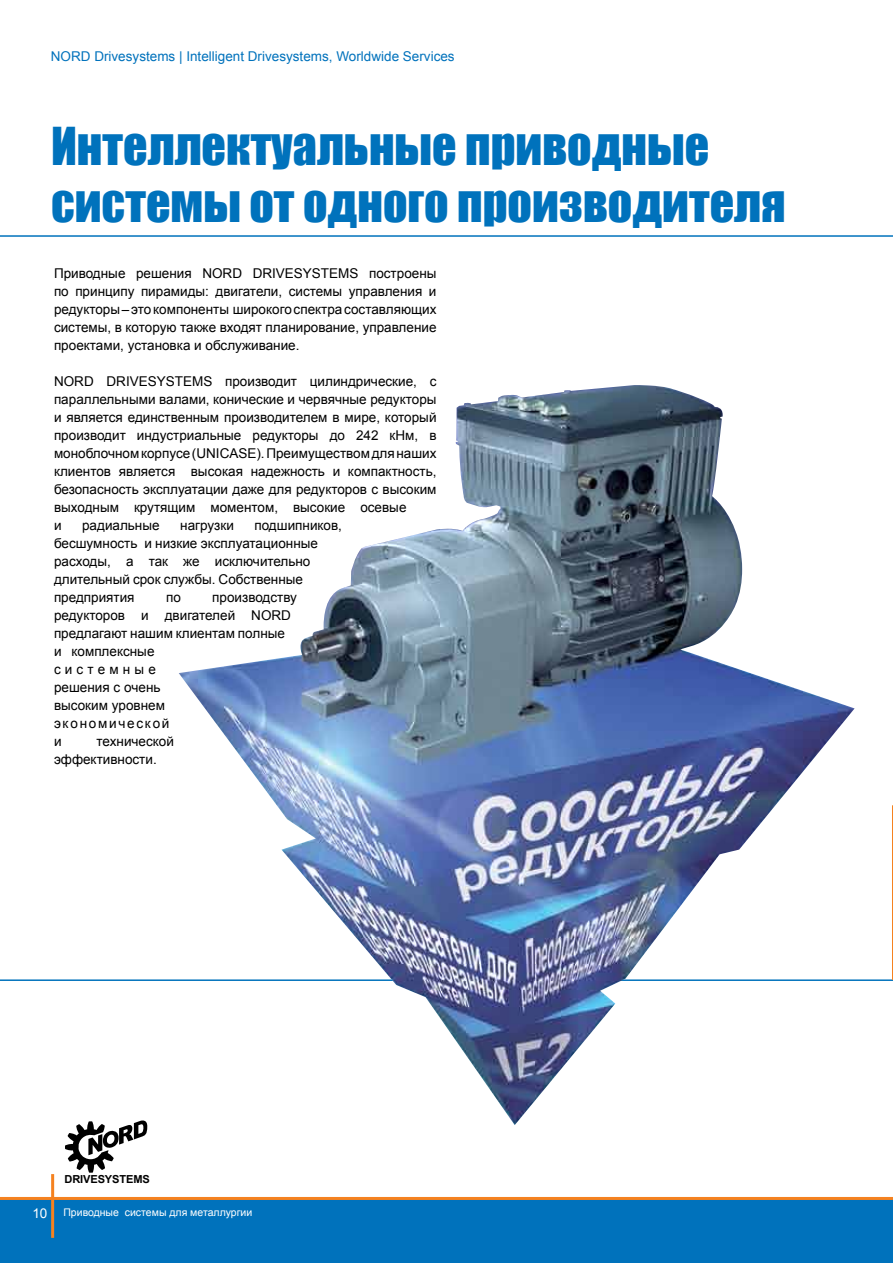
<style>
.page{position:relative;width:893px;height:1263px;background:#fff}
.page>*{position:absolute;margin:0;border:0;box-sizing:border-box;transform-origin:0 0}
.t1{font:48px/57px "Impact";color:#0072bc}
.t2{font:13.5px/18px "Arial";color:#000}
.t3{font:13.5px "Arial";color:#0072bc}
.t4{font:700 11.1px "Arial";letter-spacing:-.01em;color:#000}
.t5{font:10.5px "Arial";color:#fff}
.s1{font-size:13.5px}
</style>
<div class="page">
<div style="left:0;top:1198px;width:893px;height:65px;background:#0072bc"></div>
<hr style="left:0;top:1197px;width:893px;height:3px;background:#f58220">
<hr style="left:51px;top:1174px;width:3px;height:64px;background:#f58220">
<svg style="left:65px;top:1120px;width:82px;height:53px"></svg>
<hr style="left:0;top:979px;width:893px;height:2px;background:#0072bc">
<hr style="left:892px;top:798px;width:1px;height:182px;background:#f58220">
<hr style="left:0;top:235px;width:893px;height:2px;background:#0072bc">
<img style="left:179px;top:385px;width:676px;height:740px">
<p class="t3" style="left:51px;top:47px;width:405px">NORD Drivesystems | Intelligent Drivesystems, Worldwide Services</p>
<h1 class="t1" style="left:51px;top:116px;width:736px">Интеллектуальные приводные системы от одного производителя</h1>
<p class="t2" style="left:54px;top:264px;width:384px;text-align:justify">Приводные решения NORD DRIVESYSTEMS построены по принципу пирамиды: двигатели, системы управления и редукторы – это компоненты широкого спектра составляющих системы, в которую также входят планирование, управление проектами, установка и обслуживание.</p>
<p class="t2" style="left:54px;top:372px;width:384px">NORD DRIVESYSTEMS производит цилиндрические, с параллельными валами, конические и червячные редукторы и является единственным производителем в мире, который производит индустриальные редукторы до 242 кНм, в моноблочном корпусе (UNICASE). Преимуществом для наших клиентов является высокая надежность и компактность, безопасность эксплуатации даже для редукторов с высоким выходным крутящим моментом, высокие осевые<br>и</p>
<p class="t2" style="left:54px;top:516px;width:289px;text-indent:200px">подшипников, бесшумность и низкие эксплуатационные расходы, а так же исключительно длительный срок службы. Собственные предприятия</p>
<p class="t2" style="left:82px;top:516px;width:79px">радиальные</p>
<p class="t2" style="left:180px;top:516px;width:55px">нагрузки</p>
<p class="t2" style="left:54px;top:588px;width:244px;text-indent:158px">производству редукторов и двигателей NORD предлагают нашим клиентам полные<br>и комплексные<br>системные<br>решения с очень<br>высоким уровнем<br>экономической<br>и</p>
<p class="t2" style="left:166px;top:588px;width:16px">по</p>
<p class="t2" style="left:54px;top:732px;width:122px;text-indent:43px">технической эффективности.</p>
<p class="t4" style="left:64px;top:1172px;width:87px">DRIVESYSTEMS</p>
<p class="t5" style="left:32px;top:1206px;width:222px"><span class="s1">10</span> Приводные системы для металлургии</p>
</div>
